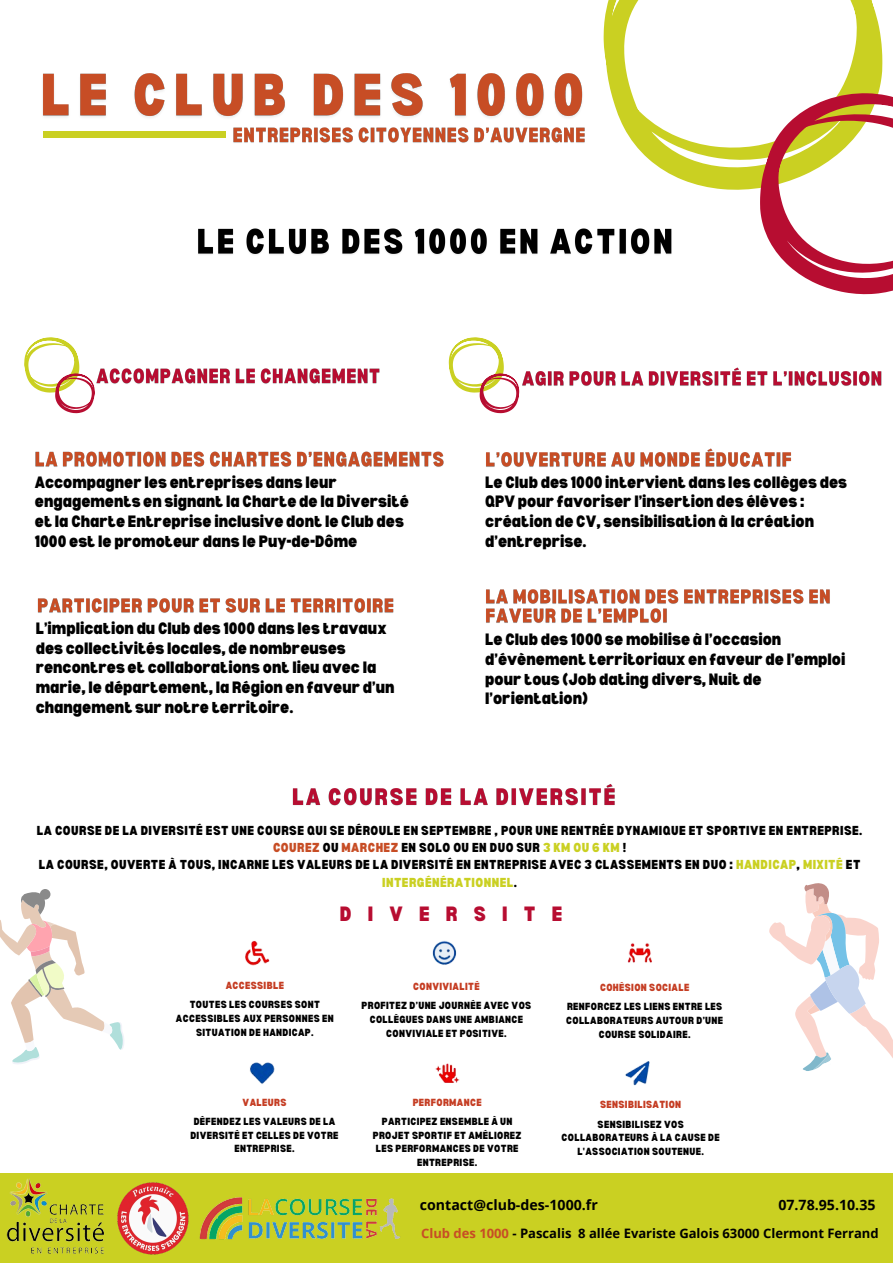
<style>
.page{position:relative;width:893px;height:1263px;background:#fff}
.page>*{position:absolute;margin:0;border:0;box-sizing:border-box;transform-origin:0 0}
.t1{font:900 semi-condensed 20.25px "Bernoru";letter-spacing:.8em;color:#b70d31}
.t2{font:900 semi-condensed 16.12px/19.6px "Bernoru";color:#000}
.t3{font:700 14.17px "Open Sans";color:#000}
.t4{font:700 13.05px "Open Sans";color:#000}
.t5{font:900 semi-condensed 12.75px/17.4px "Bernoru";letter-spacing:.035em;color:#000;text-align:center}
.t6{font:900 semi-condensed 10.12px/13.8px "Bernoru";letter-spacing:.035em;color:#000;text-align:center}
.t7{font:900 semi-condensed 10.12px "Bernoru";letter-spacing:.035em;color:#c53d23}
.s1{color:#c74d25}
.s2{color:#cad022}
</style>
<div class="page">
<div style="left:0;top:1174px;width:893px;height:89px;background:#cad022"></div>
<svg style="left:603px;top:0;width:279px;height:190px"></svg>
<svg style="left:760px;top:93px;width:133px;height:201px"></svg>
<div style="left:44px;top:131px;width:182px;height:7px;background:#cad022"></div>
<img style="left:42px;top:73px;width:541px;height:45px">
<img style="left:233px;top:127px;width:352px;height:16px">
<img style="left:198px;top:228px;width:474px;height:27px">
<img style="left:6px;top:1178px;width:98px;height:76px">
<img style="left:203px;top:1197px;width:198px;height:43px">
<img style="left:117px;top:1182px;width:86px;height:73px">
<svg style="left:24px;top:337px;width:71px;height:76px"></svg>
<svg style="left:449px;top:337px;width:70px;height:76px"></svg>
<img style="left:522px;top:367px;width:360px;height:19px">
<img style="left:94px;top:364px;width:286px;height:22px">
<img style="left:35px;top:451px;width:409px;height:16px">
<img style="left:486px;top:448px;width:305px;height:19px">
<img style="left:486px;top:589px;width:344px;height:34px">
<img style="left:37px;top:598px;width:357px;height:15px">
<svg style="left:0;top:889px;width:124px;height:175px"></svg>
<svg style="left:769px;top:883px;width:124px;height:188px"></svg>
<img style="left:292px;top:784px;width:323px;height:22px">
<img style="left:245px;top:941px;width:407px;height:145px">
<h5 class="t2" style="left:35px;top:471px;width:375px">Accompagner les entreprises dans leur engagements en signant la Charte de la Diversité et la Charte Entreprise inclusive dont le Club des 1000 est le promoteur dans le Puy-de-Dôme</h5>
<h5 class="t2" style="left:485px;top:471px;width:363px">Le Club des 1000 intervient dans les collèges des QPV pour favoriser l’insertion des élèves : création de CV, sensibilisation à la création d’entreprise.</h5>
<p class="t2" style="left:36px;top:618px;width:360px">L’implication du Club des 1000 dans les travaux des collectivités locales, de nombreuses rencontres et collaborations ont lieu avec la marie, le département, la Région en faveur d’un changement sur notre territoire.</p>
<p class="t2" style="left:485px;top:629px;width:362px">Le Club des 1000 se mobilise à l’occasion d’évènement territoriaux en faveur de l’emploi pour tous (Job dating divers, Nuit de l’orientation)</p>
<p class="t5" style="left:37px;top:821px;width:827px">LA COURSE DE LA DIVERSITÉ EST UNE COURSE QUI SE DÉROULE EN SEPTEMBRE , POUR UNE RENTRÉE DYNAMIQUE ET SPORTIVE EN ENTREPRISE.<br><span class="s1">COUREZ</span> OU <span class="s1">MARCHEZ</span> EN SOLO OU EN DUO SUR <span class="s2">3 KM OU 6 KM</span> !</p>
<p class="t5" style="left:39px;top:856px;width:823px">LA COURSE, OUVERTE À TOUS, INCARNE LES VALEURS DE LA DIVERSITÉ EN ENTREPRISE AVEC 3 CLASSEMENTS EN DUO : <span class="s2">HANDICAP</span>, <span class="s2">MIXITÉ</span> ET<br><span class="s2">INTERGÉNÉRATIONNEL</span>.</p>
<h4 class="t1" style="left:340px;top:902px;width:224px">DIVERSITE</h4>
<p class="t7" style="left:226px;top:979px;width:60px">ACCESSIBLE</p>
<p class="t6" style="left:176px;top:997px;width:159px">TOUTES LES COURSES SONT<br>ACCESSIBLES AUX PERSONNES EN<br>SITUATION DE HANDICAP.</p>
<p class="t7" style="left:413px;top:980px;width:68px">CONVIVIALITÉ</p>
<p class="t6" style="left:361px;top:998px;width:171px">PROFITEZ D’UNE JOURNÉE AVEC VOS<br>COLLÈGUES DANS UNE AMBIANCE<br>CONVIVIALE ET POSITIVE.</p>
<p class="t7" style="left:600px;top:982px;width:91px">COHÉSION SOCIALE</p>
<p class="t6" style="left:566px;top:999px;width:158px">RENFORCEZ LES LIENS ENTRE LES<br>COLLABORATEURS AUTOUR D’UNE<br>COURSE SOLIDAIRE.</p>
<p class="t7" style="left:243px;top:1096px;width:45px">VALEURS</p>
<p class="t6" style="left:190px;top:1114px;width:150px">DÉFENDEZ LES VALEURS DE LA<br>DIVERSITÉ ET CELLES DE VOTRE<br>ENTREPRISE.</p>
<p class="t7" style="left:413px;top:1096px;width:70px">PERFORMANCE</p>
<p class="t6" style="left:373px;top:1114px;width:150px">PARTICIPEZ ENSEMBLE À UN<br>PROJET SPORTIF ET AMÉLIOREZ<br>LES PERFORMANCES DE VOTRE<br>ENTREPRISE.</p>
<p class="t7" style="left:600px;top:1099px;width:83px">SENSIBILISATION</p>
<p class="t6" style="left:561px;top:1117px;width:160px">SENSIBILISEZ VOS<br>COLLABORATEURS À LA CAUSE DE<br>L'ASSOCIATION SOUTENUE.</p>
<h5 class="t3" style="left:420px;top:1194px;width:180px">contact@club-des-1000.fr</h5>
<h5 class="t3" style="left:778px;top:1194px;width:99px">07.78.95.10.35</h5>
<h5 class="t4" style="left:421px;top:1224px;width:459px"><span class="s1">Club des 1000</span> - Pascalis 8 allée Evariste Galois 63000 Clermont Ferrand</h5>
</div>
